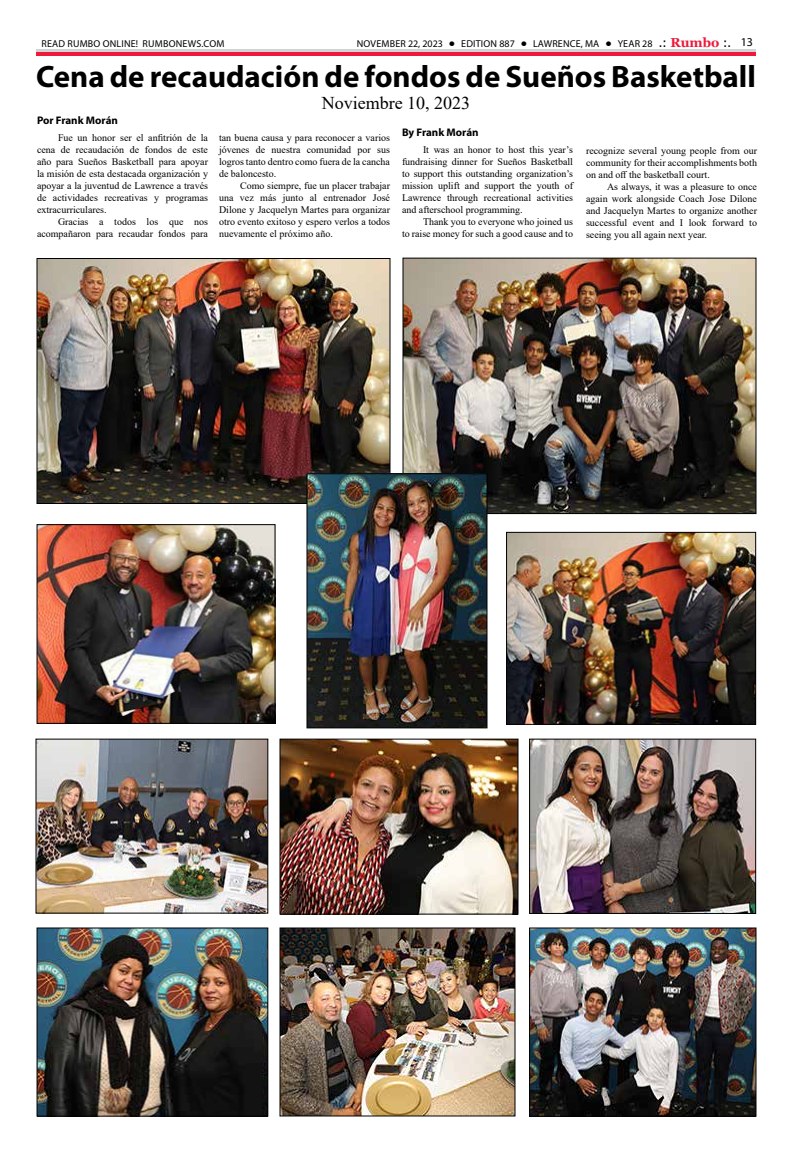
<style>
.page{position:relative;width:792px;height:1152px;background:#fff}
.page>*{position:absolute;margin:0;border:0;box-sizing:border-box;transform-origin:0 0}
.t1{font:700 31px "Myriad Pro";color:#000}
.t2{font:18px "Times New Roman";color:#000}
.t3{font:700 11px "Myriad Pro";color:#000}
.t4{font:10px/12px "Times New Roman";color:#000;text-align:justify}
.t5{font:10px "Myriad Pro";letter-spacing:.02em;color:#000}
.s1{font-family:"Tahoma";font-weight:700;color:#fff}
.s2{font-family:"Tahoma";font-size:12px}
.s3{font-family:"Georgia";font-weight:700;font-size:13px;color:#ed1a3b}
.s4{font-size:12px}
</style>
<div class="page">
<hr style="left:36px;top:52px;width:720px;height:4px;background:#ed1a3b">
<hr style="left:36px;top:49px;width:720px;height:3px;background:#d1d3d4">
<img style="left:405px;top:260px;width:349px;height:252px">
<div style="left:403px;top:258px;width:353px;height:256px;border:1px solid #000"></div>
<img style="left:39px;top:260px;width:349px;height:242px">
<div style="left:37px;top:258px;width:353px;height:246px;border:1px solid #000"></div>
<img style="left:39px;top:526px;width:234px;height:196px">
<div style="left:37px;top:524px;width:238px;height:200px;border:1px solid #000"></div>
<img style="left:282px;top:741px;width:234px;height:171px">
<div style="left:280px;top:739px;width:238px;height:175px;border:1px solid #000"></div>
<img style="left:531px;top:741px;width:223px;height:171px">
<div style="left:529px;top:739px;width:227px;height:175px;border:1px solid #000"></div>
<img style="left:39px;top:930px;width:227px;height:184px">
<div style="left:37px;top:928px;width:231px;height:188px;border:1px solid #000"></div>
<img style="left:309px;top:476px;width:176px;height:250px">
<div style="left:307px;top:474px;width:180px;height:254px;border:1px solid #000"></div>
<img style="left:531px;top:930px;width:223px;height:184px">
<div style="left:529px;top:928px;width:227px;height:188px;border:1px solid #000"></div>
<img style="left:38px;top:741px;width:228px;height:170px">
<div style="left:36px;top:739px;width:232px;height:174px;border:1px solid #000"></div>
<img style="left:282px;top:930px;width:231px;height:184px">
<div style="left:280px;top:928px;width:235px;height:188px;border:1px solid #000"></div>
<img style="left:508px;top:534px;width:246px;height:189px">
<div style="left:506px;top:532px;width:250px;height:193px;border:1px solid #000"></div>
<p class="t5" style="left:41px;top:37px;width:185px">READ RUMBO ONLINE! RUMBONEWS.COM</p>
<p class="t5" style="left:357px;top:37px;width:398px">NOVEMBER 22, 2023 <span class="s1">•</span> EDITION 887 <span class="s1">•</span> LAWRENCE, MA <span class="s1">•</span> YEAR 28 <span class="s2">.:</span> <span class="s3">Rumbo</span> <span class="s2">:.</span> <span class="s4">13</span></p>
<h1 class="t1" style="left:36px;top:56px;width:722px">Cena de recaudación de fondos de Sueños Basketball</h1>
<h2 class="t2" style="left:322px;top:90px;width:150px">Noviembre 10, 2023</h2>
<p class="t3" style="left:402px;top:126px;width:78px">By Frank Morán</p>
<p class="t4" style="left:402px;top:143px;width:173px;text-indent:21px">It was an honor to host this year’s fundraising dinner for Sueños Basketball to support this outstanding organization’s mission uplift and support the youth of Lawrence through recreational activities and afterschool programming.</p>
<p class="t4" style="left:402px;top:215px;width:173px;text-align:right">Thank you to everyone who joined us<br>to raise money for such a good cause and to</p>
<p class="t3" style="left:37px;top:114px;width:82px">Por Frank Morán</p>
<p class="t4" style="left:37px;top:131px;width:173px;text-indent:21px">Fue un honor ser el anfitrión de la cena de recaudación de fondos de este año para Sueños Basketball para apoyar la misión de esta destacada organización y apoyar a la juventud de Lawrence a través de actividades recreativas y programas extracurriculares.</p>
<p class="t4" style="left:37px;top:215px;width:173px;text-align:right">Gracias a todos los que nos acompañaron para recaudar fondos para</p>
<p class="t4" style="left:219px;top:132px;width:173px">tan buena causa y para reconocer a varios jóvenes de nuestra comunidad por sus logros tanto dentro como fuera de la cancha de baloncesto.</p>
<p class="t4" style="left:219px;top:180px;width:173px;text-indent:21px">Como siempre, fue un placer trabajar una vez más junto al entrenador José Dilone y Jacquelyn Martes para organizar otro evento exitoso y espero verlos a todos nuevamente el próximo año.</p>
<p class="t4" style="left:586px;top:145px;width:173px">recognize several young people from our community for their accomplishments both on and off the basketball court.</p>
<p class="t4" style="left:586px;top:181px;width:173px;text-indent:21px">As always, it was a pleasure to once again work alongside Coach Jose Dilone and Jacquelyn Martes to organize another successful event and I look forward to seeing you all again next year.</p>
</div>
